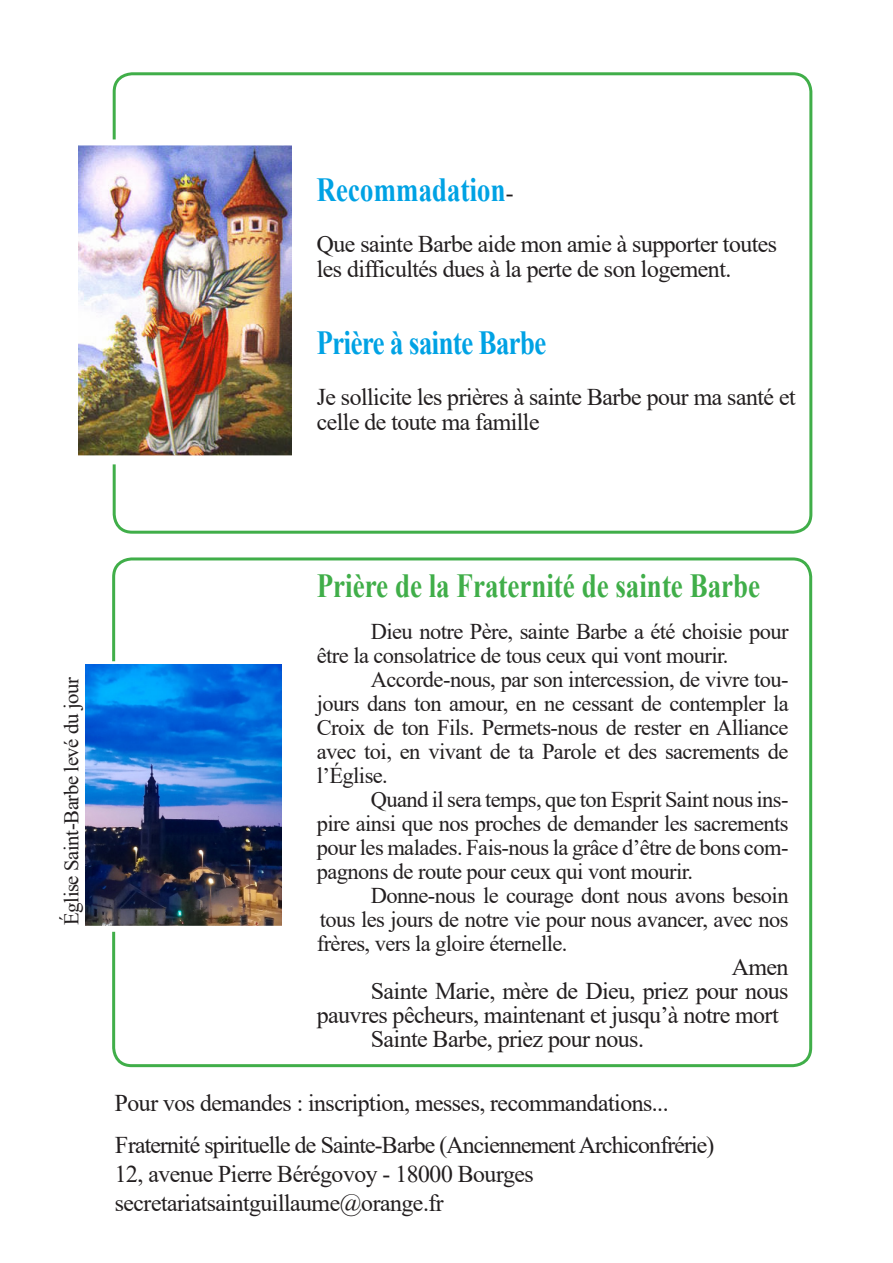
<style>
.page{position:relative;width:893px;height:1263px;background:#fff}
.page>*{position:absolute;margin:0;border:0;box-sizing:border-box;transform-origin:0 0}
.t1{font:700 33.75px "Times New Roman";color:#40ae49;scale:.8 1}
.t2{font:700 33.75px "Times New Roman";color:#00a2e4;scale:.8 1}
.t3{font:24px/25.5px "Times New Roman";letter-spacing:-.025em;color:#231f20}
.t4{font:22.5px/24px "Times New Roman";letter-spacing:-.025em;color:#231f20;text-align:justify}
.t5{font:21px "Times New Roman";color:#231f20}
.s1{font-weight:400;font-size:24px;color:#231f20}
</style>
<div class="page">
<div style="left:113px;top:72px;width:699px;height:462px;border:3px solid #40ae49;border-radius:18px"></div>
<div style="left:112px;top:557px;width:700px;height:510px;border:3px solid #40ae49;border-radius:18px"></div>
<img style="left:79px;top:145px;width:212px;height:310px">
<div style="left:64px;top:139px;width:234px;height:6px;background:#fff"></div>
<div style="left:67px;top:455px;width:234px;height:6px;background:#fff"></div>
<div style="left:67px;top:458px;width:234px;height:6px;background:#fff"></div>
<svg style="left:85px;top:661px;width:197px;height:4px"></svg>
<img style="left:85px;top:665px;width:197px;height:261px">
<div style="left:83px;top:926px;width:215px;height:6px;background:#fff"></div>
<p class="t2" style="left:317px;top:165px;width:248px">Recommadation<span class="s1">-</span></p>
<p class="t3" style="left:317px;top:230px;width:463px">Que sainte Barbe aide mon amie à supporter toutes les difficultés dues à la perte de son logement.</p>
<p class="t2" style="left:317px;top:318px;width:290px">Prière à sainte Barbe</p>
<p class="t3" style="left:317px;top:383px;width:480px">Je sollicite les prières à sainte Barbe pour ma santé et celle de toute ma famille</p>
<p class="t5" style="left:57px;top:925px;width:250px;rotate:-90deg">Église Saint-Barbe levé du jour</p>
<p class="t1" style="left:317px;top:561px;width:556px">Prière de la Fraternité de sainte Barbe</p>
<p class="t4" style="left:317px;top:619px;width:473px;text-indent:54px">Dieu notre Père, sainte Barbe a été choisie pour être la consolatrice de tous ceux qui vont mourir.</p>
<p class="t4" style="left:317px;top:667px;width:473px;text-indent:54px">Accorde-nous, par son intercession, de vivre tou&shy;jours dans ton amour, en ne cessant de contempler la Croix de ton Fils. Permets-nous de rester en Alliance avec toi, en vivant de ta Parole et des sacrements de l’Église.</p>
<p class="t4" style="left:317px;top:787px;width:473px;text-indent:54px">Quand il sera temps, que ton Esprit Saint nous ins&shy;pire ainsi que nos proches de demander les sacrements pour les malades. Fais-nous la grâce d’être de bons com&shy;pagnons de route pour ceux qui vont mourir.</p>
<p class="t4" style="left:317px;top:883px;width:473px;text-indent:54px">Donne-nous le courage dont nous avons besoin tous les jours de notre vie pour nous avancer, avec nos frères, vers la gloire éternelle.</p>
<p class="t3" style="left:732px;top:953px;width:58px">Amen</p>
<p class="t3" style="left:317px;top:978px;width:473px;line-height:24px;text-indent:54px">Sainte Marie, mère de Dieu, priez pour nous pauvres pêcheurs, maintenant et jusqu’à notre mort</p>
<p class="t3" style="left:371px;top:1025px;width:275px">Sainte Barbe, priez pour nous.</p>
<p class="t3" style="left:115px;top:1089px;width:556px">Pour vos demandes : inscription, messes, recommandations...</p>
<p class="t3" style="left:115px;top:1131px;width:601px">Fraternité spirituelle de Sainte-Barbe (Anciennement Archiconfrérie)</p>
<p class="t3" style="left:115px;top:1160px;width:421px">12, avenue Pierre Bérégovoy - 18000 Bourges</p>
<p class="t3" style="left:115px;top:1189px;width:330px">secretariatsaintguillaume@orange.fr</p>
</div>
